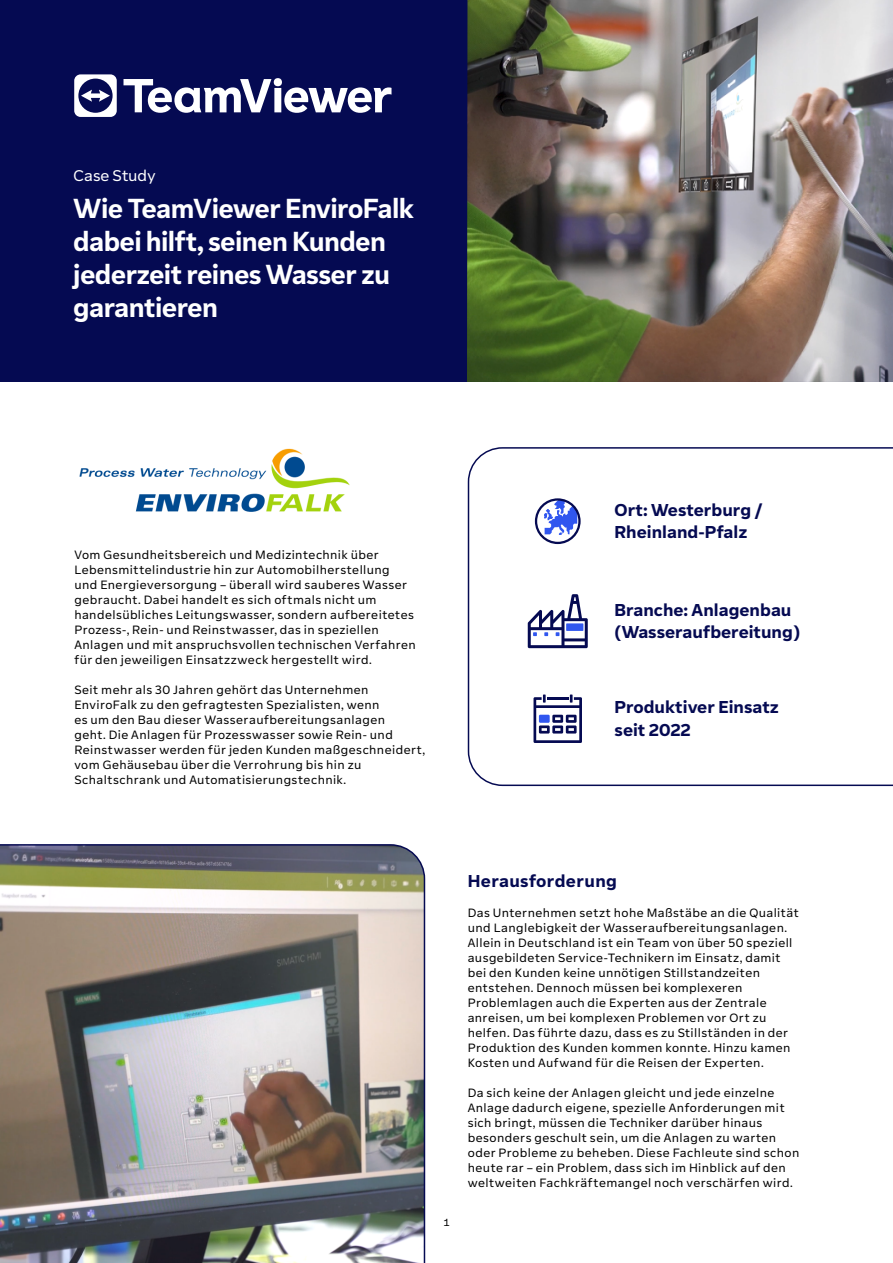
<style>
.page{position:relative;width:893px;height:1263px;background:#fff}
.page>*{position:absolute;margin:0;border:0;box-sizing:border-box;transform-origin:0 0}
.t1{font:700 24px/33px "Team Viewer Sans Headline";color:#fff}
.t2{font:700 15px/22.5px "Team Viewer Sans";color:#050a52}
.t3{font:700 15px "Team Viewer Sans";letter-spacing:.025em;color:#050a52}
.t4{font:13.5px "Team Viewer Sans";color:#fff}
.t5{font:10.5px/15px "Team Viewer Sans";letter-spacing:.04em;color:#000}
.t6{font:9px "Team Viewer Sans";color:#000}
</style>
<div class="page">
<img style="left:79px;top:448px;width:271px;height:64px">
<svg style="left:468px;top:447px;width:425px;height:339px"></svg>
<img style="left:0;top:844px;width:425px;height:419px">
<div style="left:0;top:0;width:467px;height:382px;background:#050a52"></div>
<svg style="left:124px;top:78px;width:267px;height:35px"></svg>
<svg style="left:74px;top:74px;width:43px;height:43px"></svg>
<img style="left:467px;top:0;width:426px;height:382px">
<svg style="left:528px;top:594px;width:60px;height:54px"></svg>
<svg style="left:533px;top:694px;width:49px;height:49px"></svg>
<svg style="left:535px;top:498px;width:46px;height:50px"></svg>
<p class="t4" style="left:74px;top:164px;width:83px">Case Study</p>
<h1 class="t1" style="left:74px;top:191px;width:342px">Wie TeamViewer EnviroFalk dabei hilft, seinen Kunden jederzeit reines Wasser zu garantieren</h1>
<p class="t5" style="left:74px;top:547px;width:343px">Vom Gesundheitsbereich und Medizintechnik über Lebensmittelindustrie hin zur Automobilherstellung<br>und Energieversorgung – überall wird sauberes Wasser gebraucht. Dabei handelt es sich oftmals nicht um handelsübliches Leitungswasser, sondern aufbereitetes Prozess-, Rein- und Reinstwasser, das in speziellen Anlagen und mit anspruchsvollen technischen Verfahren für den jeweiligen Einsatzzweck hergestellt wird.</p>
<p class="t5" style="left:74px;top:682px;width:352px">Seit mehr als 30 Jahren gehört das Unternehmen EnviroFalk zu den gefragtesten Spezialisten, wenn<br>es um den Bau dieser Wasseraufbereitungsanlagen<br>geht. Die Anlagen für Prozesswasser sowie Rein- und Reinstwasser werden für jeden Kunden maßgeschneidert, vom Gehäusebau über die Verrohrung bis hin zu Schaltschrank und Automatisierungstechnik.</p>
<h2 class="t2" style="left:615px;top:498px;width:150px">Ort: Westerburg /<br>Rheinland-Pfalz</h2>
<h2 class="t2" style="left:615px;top:598px;width:187px">Branche: Anlagenbau (Wasseraufbereitung)</h2>
<h2 class="t2" style="left:615px;top:695px;width:166px">Produktiver Einsatz seit 2022</h2>
<p class="t6" style="left:443px;top:1215px;width:7px">1</p>
<h2 class="t3" style="left:468px;top:868px;width:151px">Herausforderung</h2>
<p class="t5" style="left:468px;top:904px;width:333px">Das Unternehmen setzt hohe Maßstäbe an die Qualität und Langlebigkeit der Wasseraufbereitungsanlagen.<br>Allein in Deutschland ist ein Team von über 50 speziell ausgebildeten Service-Technikern im Einsatz, damit bei den Kunden keine unnötigen Stillstandzeiten entstehen. Dennoch müssen bei komplexeren Problemlagen auch die Experten aus der Zentrale anreisen, um bei komplexen Problemen vor Ort zu helfen. Das führte dazu, dass es zu Stillständen in der Produktion des Kunden kommen konnte. Hinzu kamen Kosten und Aufwand für die Reisen der Experten.</p>
<p class="t5" style="left:468px;top:1084px;width:333px">Da sich keine der Anlagen gleicht und jede einzelne Anlage dadurch eigene, spezielle Anforderungen mit sich bringt, müssen die Techniker darüber hinaus besonders geschult sein, um die Anlagen zu warten oder Probleme zu beheben. Diese Fachleute sind schon heute rar – ein Problem, dass sich im Hinblick auf den weltweiten Fachkräftemangel noch verschärfen wird.</p>
</div>
